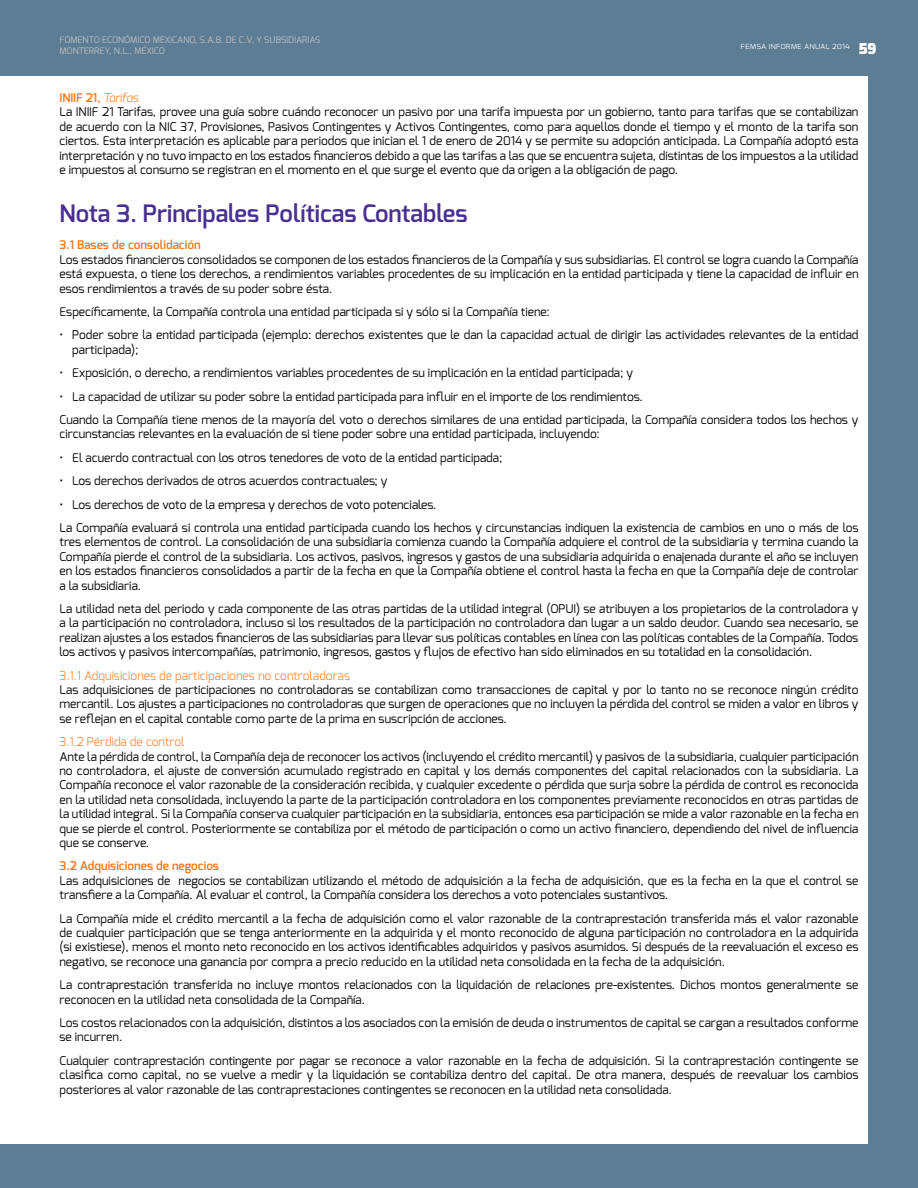
<style>
.page{position:relative;width:918px;height:1188px;background:#5d7d94}
.page>*{position:absolute;margin:0;border:0;box-sizing:border-box;transform-origin:0 0}
.t1{font:600 24px "Exo";color:#492f92}
.t2{font:900 15px "Exo";color:#fff}
.t3{font:12px/14.4px "Exo";color:#000}
.t4{font:300 12px "Exo";color:#f47920}
.t5{font:600 12px "Exo";color:#f47920}
.t6{font:9px/10.8px "Exo";color:#bcbec0}
.t7{font:300 9px "Exo";color:#fff}
.s1{font-weight:600;color:#f47920}
.s2{font-weight:300;font-style:italic;color:#f47920}
</style>
<div class="page">
<div style="left:0;top:77px;width:868px;height:1067px;background:#fff"></div>
<p class="t6" style="left:60px;top:35px;width:262px">FOMENTO ECONÓMICO MEXICANO, S.A.B. DE C.V. Y SUBSIDIARIAS<br>MONTERREY, N.L., MÉXICO</p>
<p class="t7" style="left:740px;top:40px;width:111px">femsa informe anual 2014</p>
<p class="t3" style="left:60px;top:90px;width:800px"><span class="s1">INIIF 21,</span> <span class="s2">Tarifas<br></span>La INIIF 21 Tarifas, provee una guía sobre cuándo reconocer un pasivo por una tarifa impuesta por un gobierno, tanto para tarifas que se contabilizan de acuerdo con la NIC 37, Provisiones, Pasivos Contingentes y Activos Contingentes, como para aquellos donde el tiempo y el monto de la tarifa son ciertos. Esta interpretación es aplicable para periodos que inician el 1 de enero de 2014 y se permite su adopción anticipada. La Compañía adoptó esta interpretación y no tuvo impacto en los estados financieros debido a que las tarifas a las que se encuentra sujeta, distintas de los impuestos a la utilidad e impuestos al consumo se registran en el momento en el que surge el evento que da origen a la obligación de pago.</p>
<h1 class="t1" style="left:60px;top:198px;width:410px">Nota 3. Principales Políticas Contables</h1>
<p class="t5" style="left:60px;top:237px;width:143px">3.1 Bases de consolidación</p>
<p class="t3" style="left:60px;top:252px;width:801px;text-align:justify">Los estados financieros consolidados se componen de los estados financieros de la Compañía y sus subsidiarias. El control se logra cuando la Compañía está expuesta, o tiene los derechos, a rendimientos variables procedentes de su implicación en la entidad participada y tiene la capacidad de influir en esos rendimientos a través de su poder sobre ésta.</p>
<p class="t3" style="left:60px;top:304px;width:492px">Específicamente, la Compañía controla una entidad participada si y sólo si la Compañía tiene:</p>
<p class="t3" style="left:72px;top:328px;width:788px;text-indent:-13px">• Poder sobre la entidad participada (ejemplo: derechos existentes que le dan la capacidad actual de dirigir las actividades relevantes de la entidad participada);</p>
<p class="t3" style="left:60px;top:366px;width:575px">• Exposición, o derecho, a rendimientos variables procedentes de su implicación en la entidad participada; y</p>
<p class="t3" style="left:60px;top:385px;width:800px;line-height:23.4px">• La capacidad de utilizar su poder sobre la entidad participada para influir en el importe de los rendimientos.<br>Cuando la Compañía tiene menos de la mayoría del voto o derechos similares de una entidad participada, la Compañía considera todos los hechos y</p>
<p class="t3" style="left:60px;top:427px;width:542px">circunstancias relevantes en la evaluación de si tiene poder sobre una entidad participada, incluyendo:</p>
<p class="t3" style="left:60px;top:450px;width:444px">• El acuerdo contractual con los otros tenedores de voto de la entidad participada;</p>
<p class="t3" style="left:60px;top:474px;width:330px">• Los derechos derivados de otros acuerdos contractuales; y</p>
<p class="t3" style="left:60px;top:493px;width:800px;line-height:23.4px">• Los derechos de voto de la empresa y derechos de voto potenciales.<br>La Compañía evaluará si controla una entidad participada cuando los hechos y circunstancias indiquen la existencia de cambios en uno o más de los</p>
<p class="t3" style="left:60px;top:535px;width:800px;text-align:justify">tres elementos de control. La consolidación de una subsidiaria comienza cuando la Compañía adquiere el control de la subsidiaria y termina cuando la Compañía pierde el control de la subsidiaria. Los activos, pasivos, ingresos y gastos de una subsidiaria adquirida o enajenada durante el año se incluyen en los estados financieros consolidados a partir de la fecha en que la Compañía obtiene el control hasta la fecha en que la Compañía deje de controlar a la subsidiaria.</p>
<p class="t3" style="left:60px;top:601px;width:800px;text-align:justify">La utilidad neta del periodo y cada componente de las otras partidas de la utilidad integral (OPUI) se atribuyen a los propietarios de la controladora y a la participación no controladora, incluso si los resultados de la participación no controladora dan lugar a un saldo deudor. Cuando sea necesario, se realizan ajustes a los estados financieros de las subsidiarias para llevar sus políticas contables en línea con las políticas contables de la Compañía. Todos los activos y pasivos intercompañías, patrimonio, ingresos, gastos y flujos de efectivo han sido eliminados en su totalidad en la consolidación.</p>
<p class="t4" style="left:60px;top:668px;width:292px">3.1.1 Adquisiciones de participaciones no controladoras</p>
<p class="t3" style="left:60px;top:682px;width:801px;text-align:justify">Las adquisiciones de participaciones no controladoras se contabilizan como transacciones de capital y por lo tanto no se reconoce ningún crédito mercantil. Los ajustes a participaciones no controladoras que surgen de operaciones que no incluyen la pérdida del control se miden a valor en libros y se reflejan en el capital contable como parte de la prima en suscripción de acciones.</p>
<p class="t4" style="left:60px;top:734px;width:127px">3.1.2 Pérdida de control</p>
<p class="t3" style="left:60px;top:749px;width:801px;text-align:justify">Ante la pérdida de control, la Compañía deja de reconocer los activos (incluyendo el crédito mercantil) y pasivos de la subsidiaria, cualquier participación no controladora, el ajuste de conversión acumulado registrado en capital y los demás componentes del capital relacionados con la subsidiaria. La Compañía reconoce el valor razonable de la consideración recibida, y cualquier excedente o pérdida que surja sobre la pérdida de control es reconocida en la utilidad neta consolidada, incluyendo la parte de la participación controladora en los componentes previamente reconocidos en otras partidas de la utilidad integral. Si la Compañía conserva cualquier participación en la subsidiaria, entonces esa participación se mide a valor razonable en la fecha en que se pierde el control. Posteriormente se contabiliza por el método de participación o como un activo financiero, dependiendo del nivel de influencia que se conserve.</p>
<p class="t5" style="left:60px;top:858px;width:161px">3.2 Adquisiciones de negocios</p>
<p class="t3" style="left:60px;top:873px;width:800px">Las adquisiciones de negocios se contabilizan utilizando el método de adquisición a la fecha de adquisición, que es la fecha en la que el control se transfiere a la Compañía. Al evaluar el control, la Compañía considera los derechos a voto potenciales sustantivos.</p>
<p class="t3" style="left:60px;top:911px;width:800px;text-align:justify">La Compañía mide el crédito mercantil a la fecha de adquisición como el valor razonable de la contraprestación transferida más el valor razonable de cualquier participación que se tenga anteriormente en la adquirida y el monto reconocido de alguna participación no controladora en la adquirida (si existiese), menos el monto neto reconocido en los activos identificables adquiridos y pasivos asumidos. Si después de la reevaluación el exceso es negativo, se reconoce una ganancia por compra a precio reducido en la utilidad neta consolidada en la fecha de la adquisición.</p>
<p class="t3" style="left:60px;top:978px;width:800px">La contraprestación transferida no incluye montos relacionados con la liquidación de relaciones pre-existentes. Dichos montos generalmente se reconocen en la utilidad neta consolidada de la Compañía.</p>
<p class="t3" style="left:60px;top:1015px;width:801px">Los costos relacionados con la adquisición, distintos a los asociados con la emisión de deuda o instrumentos de capital se cargan a resultados conforme se incurren.</p>
<p class="t3" style="left:60px;top:1053px;width:801px;text-align:justify">Cualquier contraprestación contingente por pagar se reconoce a valor razonable en la fecha de adquisición. Si la contraprestación contingente se clasifica como capital, no se vuelve a medir y la liquidación se contabiliza dentro del capital. De otra manera, después de reevaluar los cambios posteriores al valor razonable de las contraprestaciones contingentes se reconocen en la utilidad neta consolidada.</p>
<p class="t2" style="left:859px;top:39px;width:19px">59</p>
</div>
